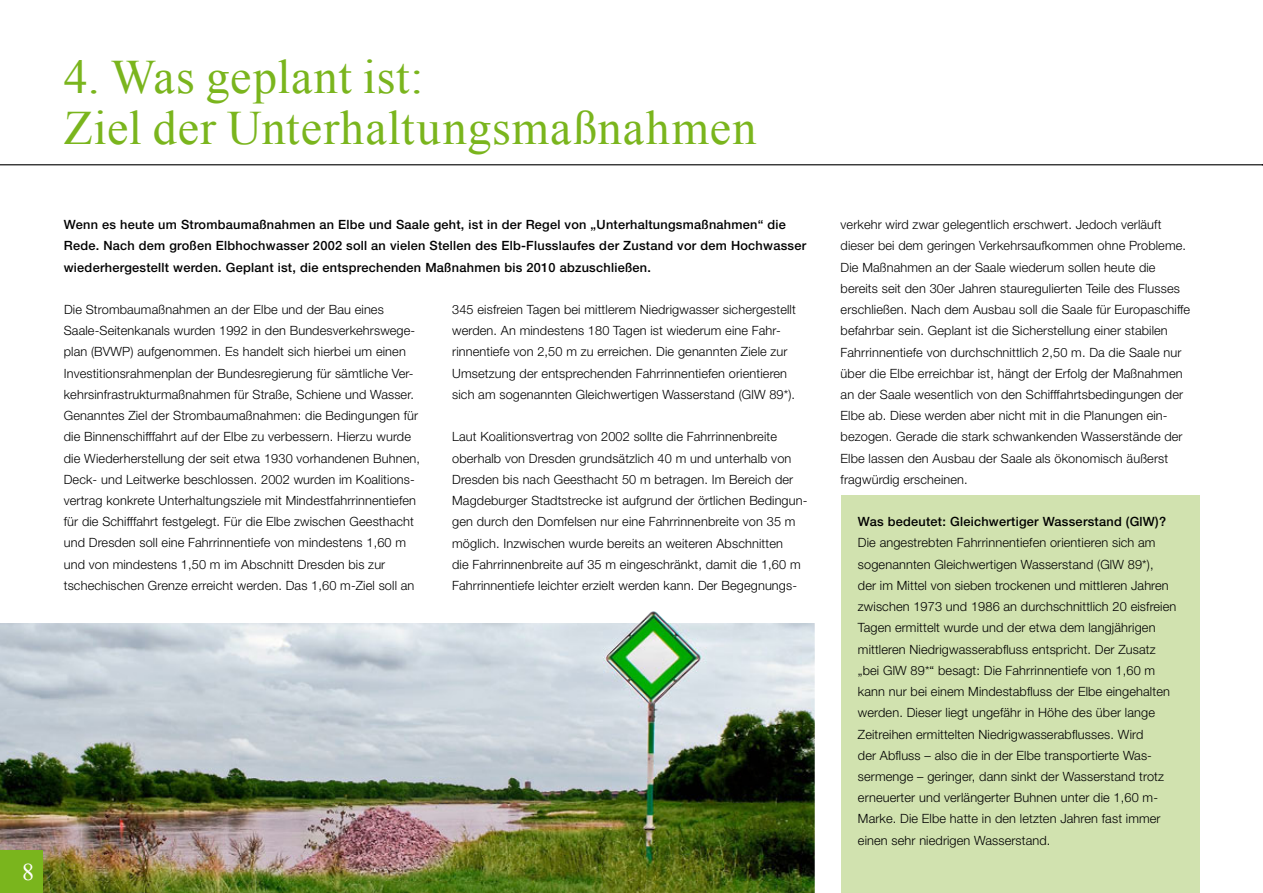
<style>
.page{position:relative;width:1263px;height:893px;background:#fff}
.page>*{position:absolute;margin:0;border:0;box-sizing:border-box;transform-origin:0 0}
.t1{font:48px/51px "Times New Roman";letter-spacing:.02em;color:#7ab51d}
.t2{font:24px "Times New Roman";color:#fff}
.t3{font:300 12.75px/21.3px "Helvetica Neue LT Std";letter-spacing:.01em;color:#000}
.t4{font:500 12.75px/21.3px "Helvetica Neue LT Std";letter-spacing:.02em;color:#000}
</style>
<div class="page">
<hr style="left:0;top:164px;width:1263px;height:1px;background:#000">
<img style="left:0;top:623px;width:815px;height:270px">
<div style="left:841px;top:496px;width:358px;height:397px;background:#d1e2af"></div>
<img style="left:604px;top:611px;width:96px;height:94px">
<div style="left:0;top:850px;width:43px;height:43px;background:#7ab51d"></div>
<h1 class="t1" style="left:64px;top:51px;width:694px">4. Was geplant ist:<br>Ziel der Unterhaltungsmaßnahmen</h1>
<p class="t4" style="left:64px;top:214px;width:744px">Wenn es heute um Strombaumaßnahmen an Elbe und Saale geht, ist in der Regel von „Unterhaltungsmaßnahmen“ die<br>Rede. Nach dem großen Elbhochwasser 2002 soll an vielen Stellen des Elb-Flusslaufes der Zustand vor dem Hochwasser wiederhergestellt werden. Geplant ist, die entsprechenden Maßnahmen bis 2010 abzuschließen.</p>
<p class="t3" style="left:64px;top:298px;width:358px">Die Strombaumaßnahmen an der Elbe und der Bau eines Saale-Seitenkanals wurden 1992 in den Bundesverkehrswege&shy;plan (BVWP) aufgenommen. Es handelt sich hierbei um einen Investitionsrahmenplan der Bundesregierung für sämtliche Ver&shy;kehrsinfrastrukturmaßnahmen für Straße, Schiene und Wasser.<br>Genanntes Ziel der Strombaumaßnahmen: die Bedingungen für die Binnenschifffahrt auf der Elbe zu verbessern. Hierzu wurde die Wiederherstellung der seit etwa 1930 vorhandenen Buhnen, Deck- und Leitwerke beschlossen. 2002 wurden im Koalitions&shy;vertrag konkrete Unterhaltungsziele mit Mindestfahrrinnentiefen für die Schifffahrt festgelegt. Für die Elbe zwischen Geesthacht und Dresden soll eine Fahrrinnentiefe von mindestens 1,60 m und von mindestens 1,50 m im Abschnitt Dresden bis zur tschechischen Grenze erreicht werden. Das 1,60 m-Ziel soll an</p>
<p class="t3" style="left:452px;top:299px;width:345px">345 eisfreien Tagen bei mittlerem Niedrigwasser sichergestellt werden. An mindestens 180 Tagen ist wiederum eine Fahr&shy;rinnentiefe von 2,50 m zu erreichen. Die genannten Ziele zur Umsetzung der entsprechenden Fahrrinnentiefen orientieren sich am sogenannten Gleichwertigen Wasserstand (GlW 89*).</p>
<p class="t3" style="left:452px;top:426px;width:357px">Laut Koalitionsvertrag von 2002 sollte die Fahrrinnenbreite oberhalb von Dresden grundsätzlich 40 m und unterhalb von Dresden bis nach Geesthacht 50 m betragen. Im Bereich der Magdeburger Stadtstrecke ist aufgrund der örtlichen Bedingun&shy;gen durch den Domfelsen nur eine Fahrrinnenbreite von 35 m möglich. Inzwischen wurde bereits an weiteren Abschnitten<br>die Fahrrinnenbreite auf 35 m eingeschränkt, damit die 1,60 m Fahrrinnentiefe leichter erzielt werden kann. Der Begegnungs-</p>
<h2 class="t2" style="left:22px;top:856px;width:14px">8</h2>
<p class="t3" style="left:840px;top:214px;width:351px">verkehr wird zwar gelegentlich erschwert. Jedoch verläuft dieser bei dem geringen Verkehrsaufkommen ohne Probleme.<br>Die Maßnahmen an der Saale wiederum sollen heute die bereits seit den 30er Jahren stauregulierten Teile des Flusses erschließen. Nach dem Ausbau soll die Saale für Europaschiffe befahrbar sein. Geplant ist die Sicherstellung einer stabilen Fahrrinnentiefe von durchschnittlich 2,50 m. Da die Saale nur über die Elbe erreichbar ist, hängt der Erfolg der Maßnahmen an der Saale wesentlich von den Schifffahrtsbedingungen der Elbe ab. Diese werden aber nicht mit in die Planungen ein&shy;bezogen. Gerade die stark schwankenden Wasserstände der Elbe lassen den Ausbau der Saale als ökonomisch äußerst fragwürdig erscheinen.</p>
<p class="t4" style="left:858px;top:511px;width:310px">Was bedeutet: Gleichwertiger Wasserstand (GlW)?</p>
<p class="t3" style="left:858px;top:532px;width:320px">Die angestrebten Fahrrinnentiefen orientieren sich am sogenannten Gleichwertigen Wasserstand (GlW 89*),<br>der im Mittel von sieben trockenen und mittleren Jahren zwischen 1973 und 1986 an durchschnittlich 20 eisfreien Tagen ermittelt wurde und der etwa dem langjährigen mittleren Niedrigwasserabfluss entspricht. Der Zusatz „bei GlW 89*“ besagt: Die Fahrrinnentiefe von 1,60 m kann nur bei einem Mindestabfluss der Elbe eingehalten werden. Dieser liegt ungefähr in Höhe des über lange Zeitreihen ermittelten Niedrigwasserabflusses. Wird<br>der Abfluss – also die in der Elbe transportierte Was&shy;sermenge – geringer, dann sinkt der Wasserstand trotz erneuerter und verlängerter Buhnen unter die 1,60 m-Marke. Die Elbe hatte in den letzten Jahren fast immer einen sehr niedrigen Wasserstand.</p>
</div>
